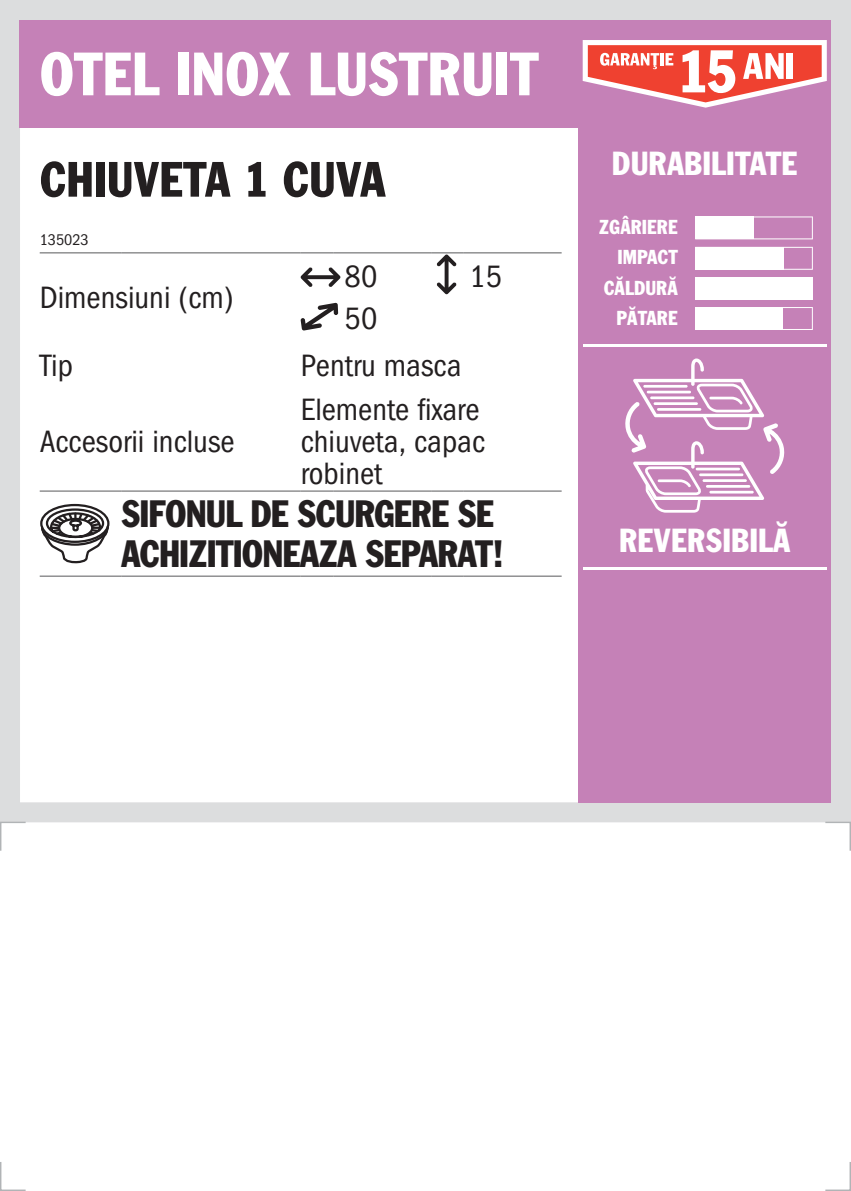
<style>
.page{position:relative;width:851px;height:1191px;background:#fff}
.page>*{position:absolute;margin:0;border:0;box-sizing:border-box;transform-origin:0 0}
.t1{font:64px "Franklin Gothic EFCE Reg Con";color:#fff}
.t2{font:52px "Franklin Gothic EFCE Reg Con";color:#231f20}
.t3{font:40px/40px "Franklin Gothic EFCE Reg Con";letter-spacing:-.025em;color:#231f20}
.t4{font:35px "Franklin Gothic EFCE Reg Con";color:#fff}
.t5{font:condensed 32px/32px "Franklin Gothic";color:#231f20}
.t6{font:21.2px/30.2px "Franklin Gothic EFCE Reg Con";color:#fff;text-align:right}
.t7{font:condensed 16px "Franklin Gothic";color:#231f20}
</style>
<div class="page">
<div style="left:0;top:0;width:850px;height:822px;border:20px solid #dcddde"></div>
<div style="left:20px;top:20px;width:811px;height:108px;background:#c581b7"></div>
<div style="left:578px;top:20px;width:253px;height:782px;background:#c581b7"></div>
<svg style="left:695px;top:216px;width:118px;height:114px"></svg>
<div style="left:695px;top:277px;width:29px;height:23px;background:#fff"></div>
<div style="left:715px;top:277px;width:97px;height:23px;background:#fff"></div>
<svg style="left:695px;top:307px;width:117px;height:23px"></svg>
<svg style="left:695px;top:247px;width:117px;height:23px"></svg>
<svg style="left:695px;top:216px;width:117px;height:23px"></svg>
<svg style="left:625px;top:358px;width:160px;height:154px"></svg>
<hr style="left:582px;top:567px;width:244px;height:3px;background:#fff">
<hr style="left:582px;top:344px;width:244px;height:2px;background:#fff">
<svg style="left:0;top:821px;width:27px;height:30px"></svg>
<svg style="left:823px;top:821px;width:27px;height:30px"></svg>
<svg style="left:0;top:1162px;width:26px;height:29px"></svg>
<svg style="left:825px;top:1162px;width:25px;height:29px"></svg>
<svg style="left:582px;top:40px;width:244px;height:68px"></svg>
<hr style="left:40px;top:252px;width:81px;height:1px;background:#58595b">
<hr style="left:121px;top:252px;width:179px;height:1px;background:#58595b">
<hr style="left:300px;top:252px;width:33px;height:1px;background:#58595b">
<hr style="left:333px;top:252px;width:98px;height:1px;background:#58595b">
<hr style="left:431px;top:252px;width:32px;height:1px;background:#58595b">
<hr style="left:463px;top:252px;width:98px;height:1px;background:#58595b">
<hr style="left:40px;top:490px;width:81px;height:1px;background:#58595b">
<hr style="left:121px;top:490px;width:179px;height:1px;background:#58595b">
<hr style="left:300px;top:490px;width:33px;height:1px;background:#58595b">
<hr style="left:333px;top:490px;width:98px;height:1px;background:#58595b">
<hr style="left:431px;top:490px;width:32px;height:1px;background:#58595b">
<hr style="left:463px;top:490px;width:98px;height:1px;background:#58595b">
<hr style="left:40px;top:575px;width:81px;height:1px;background:#58595b">
<hr style="left:121px;top:575px;width:179px;height:1px;background:#58595b">
<hr style="left:300px;top:575px;width:33px;height:1px;background:#58595b">
<hr style="left:333px;top:575px;width:98px;height:1px;background:#58595b">
<hr style="left:431px;top:575px;width:32px;height:1px;background:#58595b">
<hr style="left:463px;top:575px;width:98px;height:1px;background:#58595b">
<svg style="left:300px;top:267px;width:40px;height:20px"></svg>
<svg style="left:436px;top:254px;width:20px;height:40px"></svg>
<svg style="left:300px;top:303px;width:38px;height:27px"></svg>
<div style="left:40px;top:504px;width:69px;height:39px;border:2px solid #231f20;border-radius:50%"></div>
<svg style="left:40px;top:507px;width:70px;height:57px"></svg>
<h1 class="t1" style="left:40px;top:39px;width:500px">OTEL INOX LUSTRUIT</h1>
<h2 class="t2" style="left:40px;top:151px;width:347px">CHIUVETA 1 CUVA</h2>
<p class="t7" style="left:40px;top:231px;width:51px">135023</p>
<p class="t5" style="left:40px;top:282px;width:195px">Dimensiuni (cm)</p>
<p class="t5" style="left:344px;top:261px;width:34px">80</p>
<p class="t5" style="left:469px;top:261px;width:34px">15</p>
<p class="t5" style="left:344px;top:303px;width:34px">50</p>
<p class="t5" style="left:40px;top:350px;width:35px">Tip</p>
<p class="t5" style="left:300px;top:350px;width:162px">Pentru masca</p>
<p class="t5" style="left:300px;top:394px;width:186px">Elemente fixare chiuveta, capac robinet</p>
<p class="t3" style="left:121px;top:494px;width:384px">SIFONUL DE SCURGERE SE<br>ACHIZITIONEAZA SEPARAT!</p>
<p class="t5" style="left:40px;top:426px;width:196px">Accesorii incluse</p>
<p class="t4" style="left:612px;top:144px;width:187px">DURABILITATE</p>
<p class="t6" style="left:598px;top:212px;width:80px">ZGÂRIERE<br>IMPACT<br>CĂLDURĂ<br>PĂTARE</p>
<p class="t4" style="left:619px;top:521px;width:173px">REVERSIBILĂ</p>
</div>
